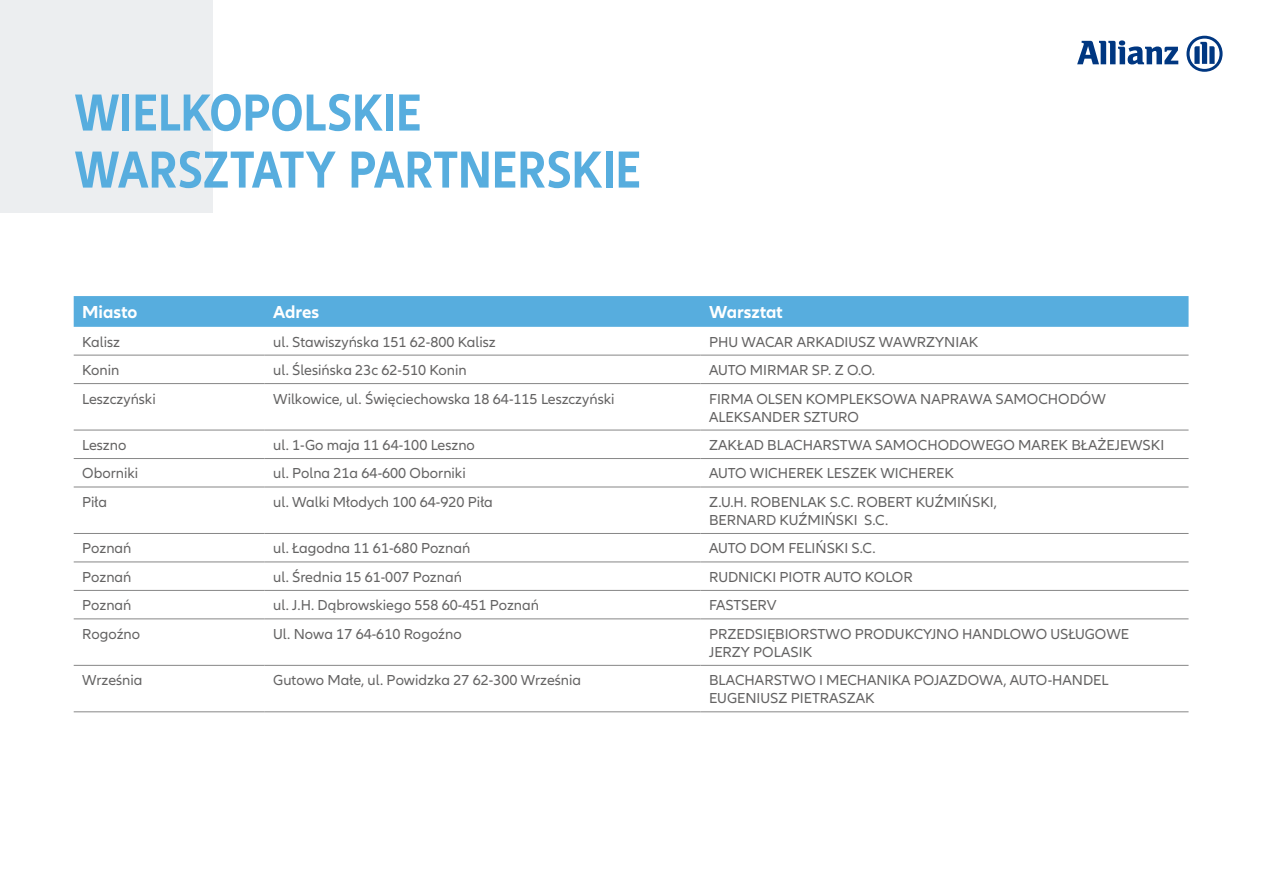
<style>
.page{position:relative;width:1263px;height:893px;background:#fff}
.page>*{position:absolute;margin:0;border:0;box-sizing:border-box;transform-origin:0 0}
.t1{font:700 condensed 54px/57px "Allianz Neo";color:#57adde}
.t2{font:700 18px "Allianz Neo";color:#fff}
.t3{font:15px/18px "Allianz Neo";color:#646363}
</style>
<div class="page">
<div style="left:0;top:0;width:213px;height:213px;background:#eceef0"></div>
<svg style="left:1077px;top:40px;width:101px;height:24px"></svg>
<svg style="left:1186px;top:36px;width:36px;height:36px"></svg>
<div style="left:74px;top:296px;width:1114px;height:31px;background:#57adde"></div>
<hr style="left:74px;top:355px;width:191px;height:1px;background:#878787">
<hr style="left:265px;top:355px;width:436px;height:1px;background:#878787">
<hr style="left:701px;top:355px;width:487px;height:1px;background:#878787">
<hr style="left:74px;top:383px;width:191px;height:1px;background:#878787">
<hr style="left:265px;top:383px;width:436px;height:1px;background:#878787">
<hr style="left:701px;top:383px;width:487px;height:1px;background:#878787">
<hr style="left:74px;top:430px;width:191px;height:1px;background:#878787">
<hr style="left:265px;top:430px;width:436px;height:1px;background:#878787">
<hr style="left:701px;top:430px;width:487px;height:1px;background:#878787">
<hr style="left:74px;top:458px;width:191px;height:1px;background:#878787">
<hr style="left:265px;top:458px;width:436px;height:1px;background:#878787">
<hr style="left:701px;top:458px;width:487px;height:1px;background:#878787">
<hr style="left:74px;top:487px;width:191px;height:1px;background:#878787">
<hr style="left:265px;top:487px;width:436px;height:1px;background:#878787">
<hr style="left:701px;top:487px;width:487px;height:1px;background:#878787">
<hr style="left:74px;top:533px;width:191px;height:1px;background:#878787">
<hr style="left:265px;top:533px;width:436px;height:1px;background:#878787">
<hr style="left:701px;top:533px;width:487px;height:1px;background:#878787">
<hr style="left:74px;top:562px;width:191px;height:1px;background:#878787">
<hr style="left:265px;top:562px;width:436px;height:1px;background:#878787">
<hr style="left:701px;top:562px;width:487px;height:1px;background:#878787">
<hr style="left:74px;top:590px;width:191px;height:1px;background:#878787">
<hr style="left:265px;top:590px;width:436px;height:1px;background:#878787">
<hr style="left:701px;top:590px;width:487px;height:1px;background:#878787">
<hr style="left:74px;top:619px;width:191px;height:1px;background:#878787">
<hr style="left:265px;top:619px;width:436px;height:1px;background:#878787">
<hr style="left:701px;top:619px;width:487px;height:1px;background:#878787">
<hr style="left:74px;top:665px;width:191px;height:1px;background:#878787">
<hr style="left:265px;top:665px;width:436px;height:1px;background:#878787">
<hr style="left:701px;top:665px;width:487px;height:1px;background:#878787">
<hr style="left:74px;top:712px;width:191px;height:1px;background:#878787">
<hr style="left:265px;top:712px;width:436px;height:1px;background:#878787">
<hr style="left:701px;top:712px;width:487px;height:1px;background:#878787">
<h1 class="t1" style="left:74px;top:85px;width:568px">WIELKOPOLSKIE<br>WARSZTATY PARTNERSKIE</h1>
<p class="t2" style="left:82px;top:302px;width:57px">Miasto</p>
<p class="t2" style="left:273px;top:302px;width:48px">Adres</p>
<p class="t2" style="left:709px;top:302px;width:75px">Warsztat</p>
<p class="t3" style="left:82px;top:333px;width:39px">Kalisz</p>
<p class="t3" style="left:273px;top:333px;width:224px">ul. Stawiszyńska 151 62-800 Kalisz</p>
<p class="t3" style="left:709px;top:333px;width:271px">PHU WACAR ARKADIUSZ WAWRZYNIAK</p>
<p class="t3" style="left:82px;top:361px;width:39px">Konin</p>
<p class="t3" style="left:273px;top:361px;width:195px">ul. Ślesińska 23c 62-510 Konin</p>
<p class="t3" style="left:709px;top:361px;width:167px">AUTO MIRMAR SP. Z O.O.</p>
<p class="t3" style="left:82px;top:390px;width:75px">Leszczyński</p>
<p class="t3" style="left:273px;top:390px;width:343px">Wilkowice, ul. Święciechowska 18 64-115 Leszczyński</p>
<p class="t3" style="left:709px;top:390px;width:398px">FIRMA OLSEN KOMPLEKSOWA NAPRAWA SAMOCHODÓW<br>ALEKSANDER SZTURO</p>
<p class="t3" style="left:82px;top:436px;width:46px">Leszno</p>
<p class="t3" style="left:273px;top:436px;width:203px">ul. 1-Go maja 11 64-100 Leszno</p>
<p class="t3" style="left:709px;top:436px;width:457px">ZAKŁAD BLACHARSTWA SAMOCHODOWEGO MAREK BŁAŻEJEWSKI</p>
<p class="t3" style="left:82px;top:465px;width:58px">Oborniki</p>
<p class="t3" style="left:273px;top:465px;width:194px">ul. Polna 21a 64-600 Oborniki</p>
<p class="t3" style="left:709px;top:465px;width:246px">AUTO WICHEREK LESZEK WICHEREK</p>
<p class="t3" style="left:82px;top:493px;width:26px">Piła</p>
<p class="t3" style="left:273px;top:493px;width:221px">ul. Walki Młodych 100 64-920 Piła</p>
<p class="t3" style="left:709px;top:493px;width:289px">Z.U.H. ROBENLAK S.C. ROBERT KUŹMIŃSKI,<br>BERNARD KUŹMIŃSKI S.C.</p>
<p class="t3" style="left:82px;top:540px;width:51px">Poznań</p>
<p class="t3" style="left:273px;top:540px;width:198px">ul. Łagodna 11 61-680 Poznań</p>
<p class="t3" style="left:709px;top:540px;width:168px">AUTO DOM FELIŃSKI S.C.</p>
<p class="t3" style="left:82px;top:568px;width:51px">Poznań</p>
<p class="t3" style="left:273px;top:568px;width:190px">ul. Średnia 15 61-007 Poznań</p>
<p class="t3" style="left:709px;top:568px;width:205px">RUDNICKI PIOTR AUTO KOLOR</p>
<p class="t3" style="left:82px;top:597px;width:51px">Poznań</p>
<p class="t3" style="left:273px;top:597px;width:267px">ul. J.H. Dąbrowskiego 558 60-451 Poznań</p>
<p class="t3" style="left:709px;top:597px;width:69px">FASTSERV</p>
<p class="t3" style="left:82px;top:625px;width:59px">Rogoźno</p>
<p class="t3" style="left:273px;top:625px;width:190px">Ul. Nowa 17 64-610 Rogoźno</p>
<p class="t3" style="left:709px;top:625px;width:421px">PRZEDSIĘBIORSTWO PRODUKCYJNO HANDLOWO USŁUGOWE<br>JERZY POLASIK</p>
<p class="t3" style="left:82px;top:672px;width:62px">Września</p>
<p class="t3" style="left:273px;top:672px;width:309px">Gutowo Małe, ul. Powidzka 27 62-300 Września</p>
<p class="t3" style="left:709px;top:672px;width:401px">BLACHARSTWO I MECHANIKA POJAZDOWA, AUTO-HANDEL<br>EUGENIUSZ PIETRASZAK</p>
</div>
